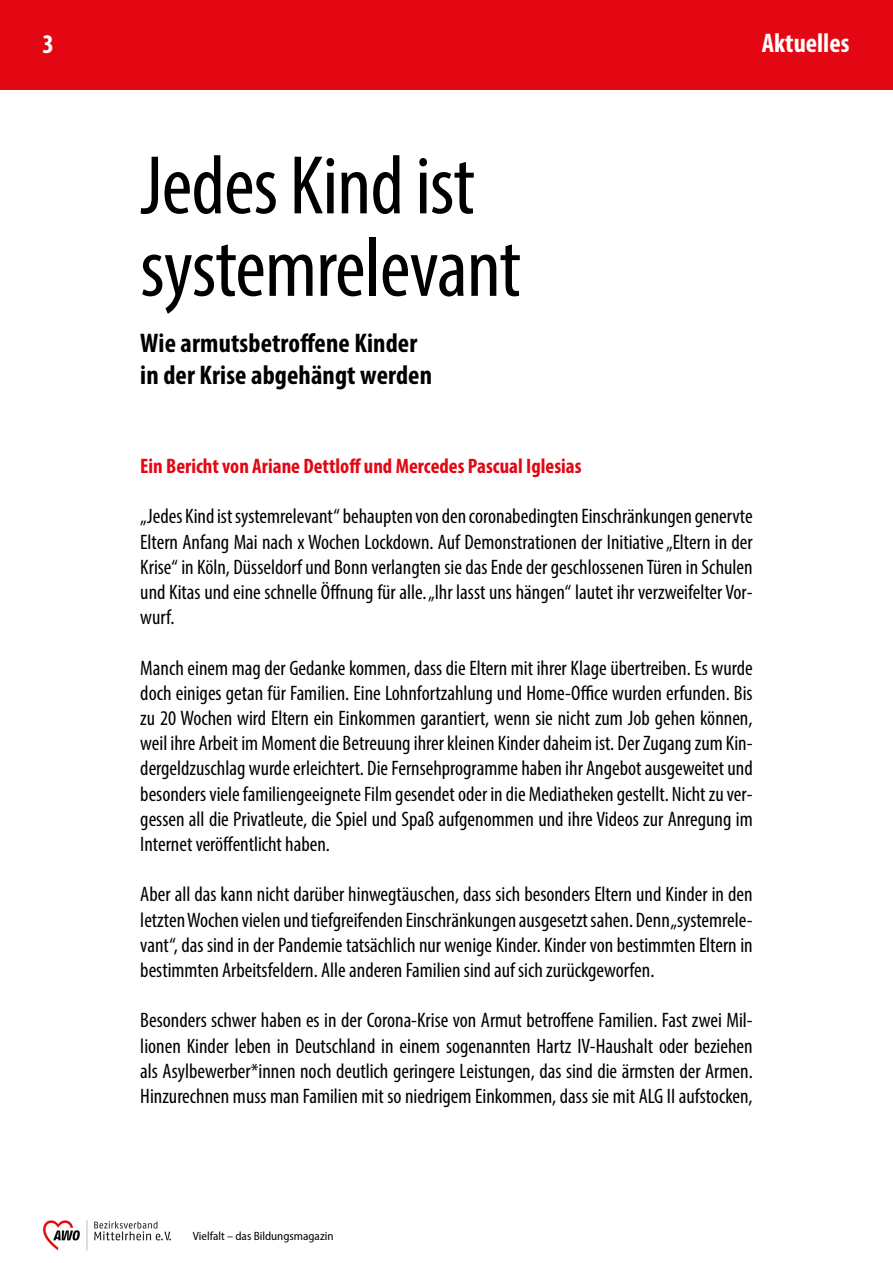
<style>
.page{position:relative;width:893px;height:1263px;background:#fff}
.page>*{position:absolute;margin:0;border:0;box-sizing:border-box;transform-origin:0 0}
.t1{font:condensed 84px/82.5px "Myriad Pro";letter-spacing:-.01em;color:#000}
.t2{font:700 condensed 27px/32.4px "Myriad Pro";letter-spacing:.005em;color:#000}
.t3{font:700 condensed 27px "Myriad Pro";color:#fff}
.t4{font:condensed 21px/25.2px "Myriad Pro";color:#000;text-align:justify}
.t5{font:700 condensed 21px "Myriad Pro";color:#e30613}
.t6{font:semi-condensed 12px "Myriad Pro";color:#000}
</style>
<div class="page">
<div style="left:0;top:0;width:893px;height:89px;background:#e30613"></div>
<img style="left:42px;top:1220px;width:129px;height:31px">
<p class="t3" style="left:43px;top:27px;width:13px">3</p>
<p class="t3" style="left:762px;top:26px;width:89px">Aktuelles</p>
<h1 class="t1" style="left:140px;top:143px;width:382px">Jedes Kind ist systemrelevant</h1>
<p class="t2" style="left:140px;top:326px;width:293px">Wie armutsbetroffene Kinder in der Krise abgehängt werden</p>
<p class="t5" style="left:140px;top:453px;width:443px">Ein Bericht von Ariane Dettloff und Mercedes Pascual Iglesias</p>
<p class="t4" style="left:140px;top:503px;width:614px">„Jedes Kind ist systemrelevant“ behaupten von den coronabedingten Einschränkungen genervte Eltern Anfang Mai nach x Wochen Lockdown. Auf Demonstrationen der Initiative „Eltern in der Krise“ in Köln, Düsseldorf und Bonn verlangten sie das Ende der geschlossenen Türen in Schulen und Kitas und eine schnelle Öffnung für alle. „Ihr lasst uns hängen“ lautet ihr verzweifelter Vor&shy;wurf.</p>
<p class="t4" style="left:140px;top:655px;width:614px">Manch einem mag der Gedanke kommen, dass die Eltern mit ihrer Klage übertreiben. Es wurde doch einiges getan für Familien. Eine Lohnfortzahlung und Home-Office wurden erfunden. Bis zu 20 Wochen wird Eltern ein Einkommen garantiert, wenn sie nicht zum Job gehen können, weil ihre Arbeit im Moment die Betreuung ihrer kleinen Kinder daheim ist. Der Zugang zum Kin&shy;dergeldzuschlag wurde erleichtert. Die Fernsehprogramme haben ihr Angebot ausgeweitet und besonders viele familiengeeignete Film gesendet oder in die Mediatheken gestellt. Nicht zu ver&shy;gessen all die Privatleute, die Spiel und Spaß aufgenommen und ihre Videos zur Anregung im Internet veröffentlicht haben.</p>
<p class="t4" style="left:140px;top:881px;width:614px">Aber all das kann nicht darüber hinwegtäuschen, dass sich besonders Eltern und Kinder in den letzten Wochen vielen und tiefgreifenden Einschränkungen ausgesetzt sahen. Denn „systemrele&shy;vant“, das sind in der Pandemie tatsächlich nur wenige Kinder. Kinder von bestimmten Eltern in bestimmten Arbeitsfeldern. Alle anderen Familien sind auf sich zurückgeworfen.</p>
<p class="t4" style="left:140px;top:1007px;width:614px">Besonders schwer haben es in der Corona-Krise von Armut betroffene Familien. Fast zwei Mil&shy;lionen Kinder leben in Deutschland in einem sogenannten Hartz IV-Haushalt oder beziehen als Asylbewerber*innen noch deutlich geringere Leistungen, das sind die ärmsten der Armen.<br>Hinzurechnen muss man Familien mit so niedrigem Einkommen, dass sie mit ALG II aufstocken,</p>
<p class="t6" style="left:193px;top:1228px;width:142px">Vielfalt – das Bildungsmagazin</p>
</div>
